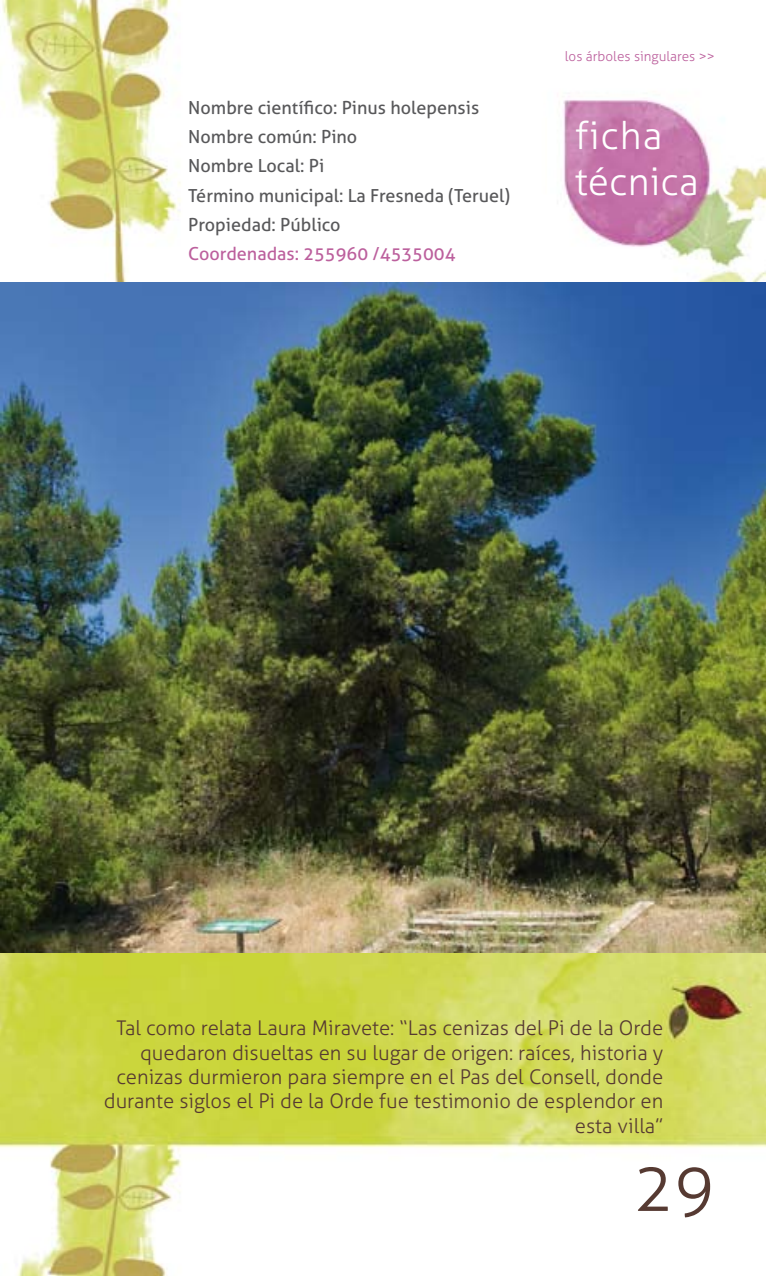
<style>
.page{position:relative;width:766px;height:1276px;background:#fff}
.page>*{position:absolute;margin:0;border:0;box-sizing:border-box;transform-origin:0 0}
.t1{font:300 67.5px "Aller";color:#563a32}
.t2{font:300 38.25px/45.9px "Aller";letter-spacing:.005em;color:#fff}
.t3{font:300 20.25px/24.3px "Aller";color:#563a32;text-align:right}
.t4{font:18px/29.2px "Aller";color:#58585a}
.t5{font:18px "Aller";color:#bc609d}
.t6{font:300 13.5px "Aller";color:#bc609d}
</style>
<div class="page">
<img style="left:0;top:289px;width:765px;height:987px">
<img style="left:0;top:0;width:765px;height:289px">
<p class="t4" style="left:188px;top:93px;width:323px">Nombre científico: Pinus holepensis<br>Nombre común: Pino<br>Nombre Local: Pi<br>Término municipal: La Fresneda (Teruel)<br>Propiedad: Público</p>
<p class="t5" style="left:188px;top:243px;width:269px">Coordenadas: 255960 /4535004</p>
<p class="t6" style="left:564px;top:48px;width:151px">los árboles singulares &gt;&gt;</p>
<h2 class="t2" style="left:574px;top:112px;width:125px">ficha técnica</h2>
<p class="t3" style="left:104px;top:1016px;width:561px">Tal como relata Laura Miravete: “Las cenizas del Pi de la Orde quedaron disueltas en su lugar de origen: raíces, historia y cenizas durmieron para siempre en el Pas del Consell, donde durante siglos el Pi de la Orde fue testimonio de esplendor en esta villa”</p>
<h1 class="t1" style="left:633px;top:1146px;width:82px">29</h1>
</div>
